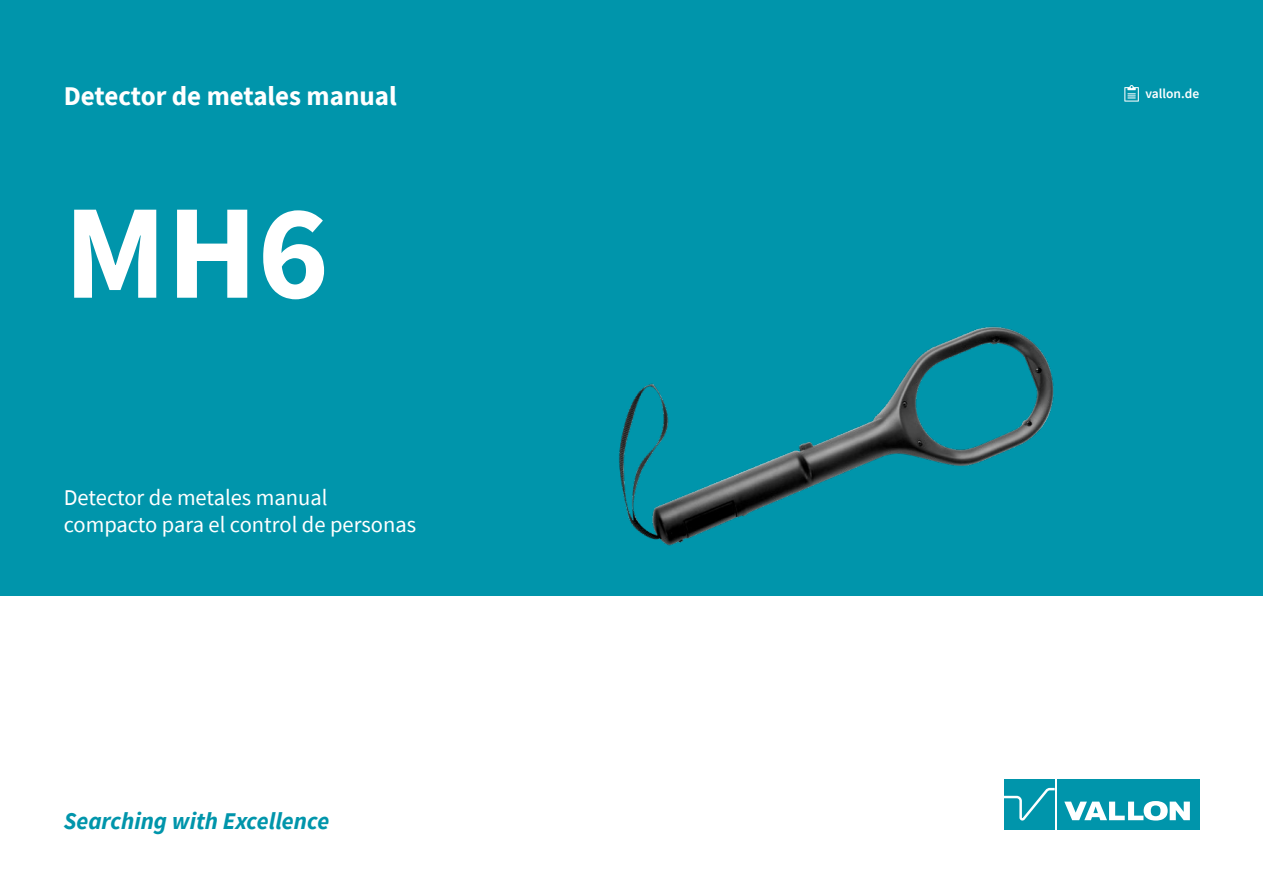
<style>
.page{position:relative;width:1263px;height:893px;background:#fff}
.page>*{position:absolute;margin:0;border:0;box-sizing:border-box;transform-origin:0 0}
.t1{font:700 135px "Source Sans Pro";color:#fff}
.t2{font:700 27px "Source Sans Pro";color:#fff}
.t3{font:italic 700 24px "Source Sans Pro";color:#0095ab}
.t4{font:22.5px/27px "Source Sans Pro";color:#fff}
.t5{font:600 13.5px "Source Sans Pro";color:#fff}
</style>
<div class="page">
<div style="left:1057px;top:779px;width:142px;height:50px;background:#0095ab"></div>
<svg style="left:1064px;top:801px;width:126px;height:19px"></svg>
<div style="left:1004px;top:779px;width:50px;height:50px;background:#0095ab"></div>
<svg style="left:1004px;top:788px;width:51px;height:32px"></svg>
<div style="left:0;top:0;width:1263px;height:595px;background:#0095ab"></div>
<svg style="left:1124px;top:85px;width:15px;height:17px"></svg>
<img style="left:495px;top:326px;width:667px;height:270px">
<p class="t2" style="left:64px;top:78px;width:334px">Detector de metales manual</p>
<h1 class="t1" style="left:64px;top:161px;width:267px">MH6</h1>
<p class="t4" style="left:64px;top:483px;width:354px">Detector de metales manual compacto para el control de personas</p>
<p class="t3" style="left:64px;top:805px;width:267px">Searching with Excellence</p>
<p class="t5" style="left:1145px;top:85px;width:55px">vallon.de</p>
</div>
